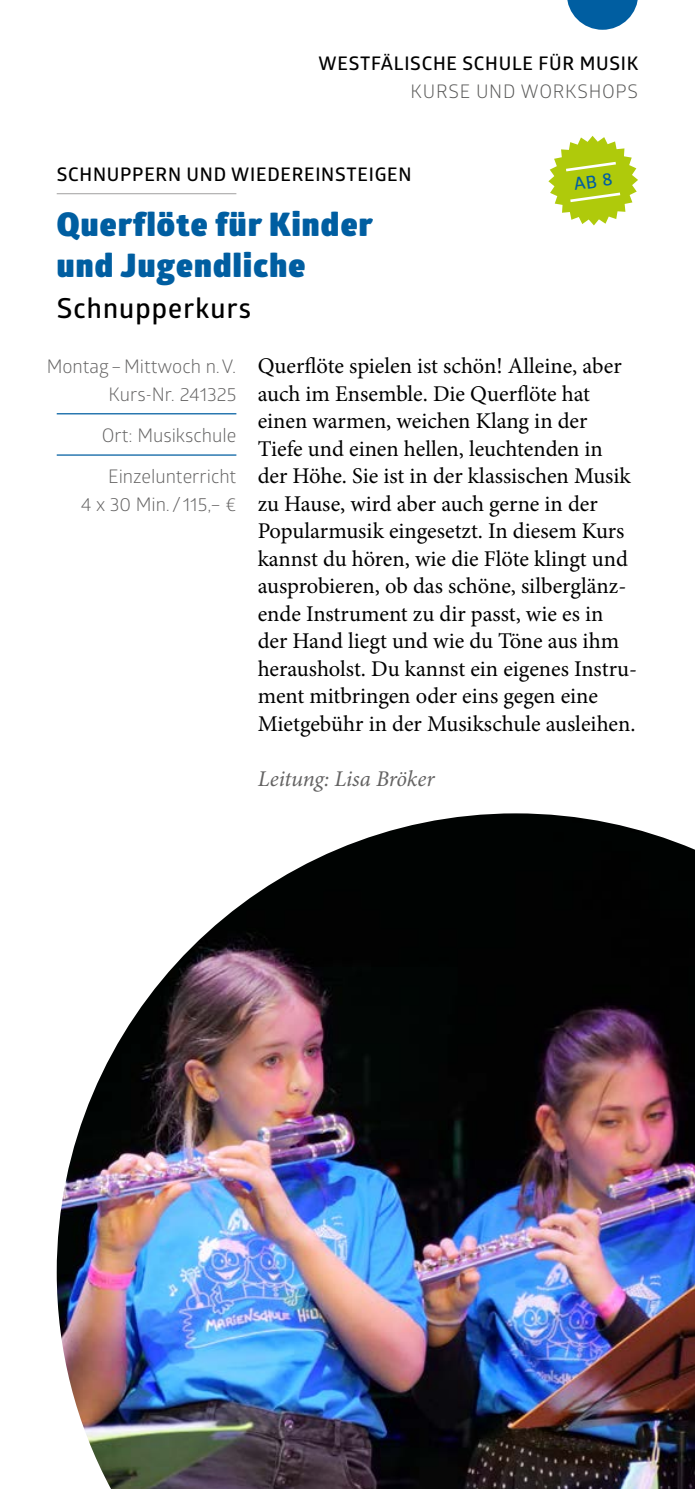
<style>
.page{position:relative;width:695px;height:1489px;background:#fff}
.page>*{position:absolute;margin:0;border:0;box-sizing:border-box;transform-origin:0 0}
.t1{font:900 32.5px/41.2px "Glober";letter-spacing:.04em;color:#005ea1}
.t2{font:600 27.5px "Glober";letter-spacing:.04em;color:#000}
.t3{font:22.5px/27.5px "Minion Pro";color:#000}
.t4{font:italic 22.5px "Minion Pro";letter-spacing:-.01em;color:#646363}
.t5{font:18.75px/27.5px "Glober";color:#646363;text-align:right}
.t6{font:600 18.75px "Glober";letter-spacing:.04em;color:#000}
.t7{font:18.75px "Glober";letter-spacing:.04em;color:#575756}
</style>
<div class="page">
<svg style="left:567px;top:0;width:71px;height:30px"></svg>
<hr style="left:57px;top:413px;width:179px;height:1px;background:#005ea1">
<hr style="left:57px;top:454px;width:179px;height:1px;background:#005ea1">
<hr style="left:57px;top:193px;width:179px;height:1px;background:#b3b2b2">
<img style="left:57px;top:813px;width:637px;height:675px">
<svg style="left:548px;top:136px;width:90px;height:89px"></svg>
<p class="t6" style="left:318px;top:51px;width:321px">WESTFÄLISCHE SCHULE FÜR MUSIK</p>
<p class="t7" style="left:410px;top:78px;width:229px">KURSE UND WORKSHOPS</p>
<p class="t6" style="left:57px;top:161px;width:356px">SCHNUPPERN UND WIEDEREINSTEIGEN</p>
<h1 class="t1" style="left:57px;top:203px;width:317px">Querflöte für Kinder und Jugendliche</h1>
<p class="t2" style="left:57px;top:289px;width:196px">Schnupperkurs</p>
<p class="t5" style="left:47px;top:352px;width:191px">Montag–Mittwoch n.V.<br>Kurs-Nr. 241325</p>
<p class="t5" style="left:102px;top:420px;width:136px">Ort: Musikschule</p>
<p class="t5" style="left:81px;top:462px;width:157px">Einzelunterricht<br>4 x 30 Min. / 115,– €</p>
<p class="t3" style="left:257px;top:352px;width:379px">Querflöte spielen ist schön! Alleine, aber auch im Ensemble. Die Querflöte hat einen warmen, weichen Klang in der Tiefe und einen hellen, leuchtenden in der Höhe. Sie ist in der klassischen Musik zu Hause, wird aber auch gerne in der Popularmusik eingesetzt. In diesem Kurs kannst du hören, wie die Flöte klingt und ausprobieren, ob das schöne, silberglänz&shy;ende Instrument zu dir passt, wie es in der Hand liegt und wie du Töne aus ihm herausholst. Du kannst ein eigenes Instru&shy;ment mitbringen oder eins gegen eine Mietgebühr in der Musikschule ausleihen.</p>
<p class="t4" style="left:257px;top:765px;width:178px">Leitung: Lisa Bröker</p>
</div>
